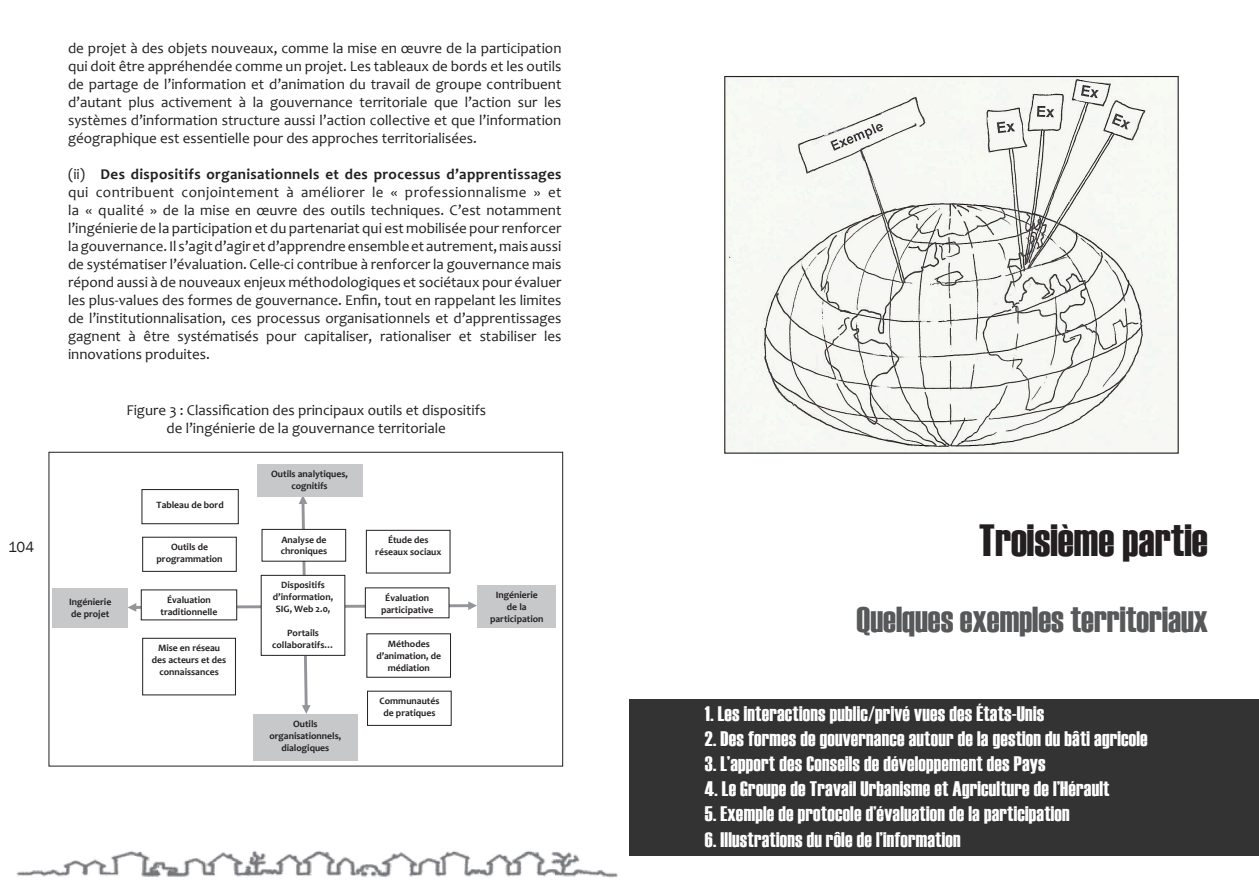
<style>
.page{position:relative;width:1259px;height:893px;background:#fff}
.page>*{position:absolute;margin:0;border:0;box-sizing:border-box;transform-origin:0 0}
.t1{font:45px "Haettenschweiler";color:#231f20}
.t2{font:36px "Haettenschweiler";color:#57585a}
.t3{font:21px "Haettenschweiler";letter-spacing:.01em;color:#fff}
.t4{font:15px/18px "Candara";color:#231f20;text-align:justify}
.t5{font:15px "Franklin Gothic";color:#231f20}
.t6{font:700 9.75px/11.9px "Candara";color:#231f20;text-align:center}
.s1{font-weight:700}
</style>
<div class="page">
<img style="left:16px;top:851px;width:602px;height:27px">
<div style="left:49px;top:452px;width:514px;height:314px;border:1px solid #231f20"></div>
<div style="left:257px;top:464px;width:105px;height:33px;background:#c7c8ca"></div>
<div style="left:253px;top:714px;width:105px;height:46px;background:#c7c8ca"></div>
<div style="left:52px;top:588px;width:76px;height:39px;background:#c7c8ca"></div>
<div style="left:477px;top:585px;width:79px;height:43px;background:#c7c8ca"></div>
<div style="left:367px;top:691px;width:84px;height:35px;border:1px solid #231f20"></div>
<svg style="left:128px;top:495px;width:349px;height:219px"></svg>
<div style="left:141px;top:590px;width:96px;height:30px;background:#fff"></div>
<div style="left:261px;top:575px;width:84px;height:80px;background:#fff"></div>
<div style="left:261px;top:575px;width:84px;height:81px;border:1px solid #231f20"></div>
<div style="left:365px;top:588px;width:84px;height:30px;background:#fff"></div>
<div style="left:143px;top:638px;width:92px;height:57px;background:#fff"></div>
<div style="left:142px;top:638px;width:94px;height:57px;border:1px solid #231f20"></div>
<div style="left:142px;top:490px;width:96px;height:34px;background:#fff"></div>
<div style="left:142px;top:489px;width:97px;height:35px;border:1px solid #231f20"></div>
<div style="left:629px;top:699px;width:630px;height:156px;background:#333"></div>
<img style="left:726px;top:78px;width:450px;height:374px">
<p class="t5" style="left:8px;top:537px;width:27px">104</p>
<p class="t4" style="left:68px;top:40px;width:495px">de projet à des objets nouveaux, comme la mise en œuvre de la participation qui doit être appréhendée comme un projet. Les tableaux de bords et les outils de partage de l’information et d’animation du travail de groupe contribuent d’autant plus activement à la gouvernance territoriale que l’action sur les systèmes d’information structure aussi l’action collective et que l’information géographique est essentielle pour des approches territorialisées.</p>
<p class="t4" style="left:68px;top:166px;width:495px">(ii) <span class="s1">Des dispositifs organisationnels et des processus d’apprentissages </span>qui contribuent conjointement à améliorer le « professionnalisme » et la « qualité » de la mise en œuvre des outils techniques. C’est notamment l’ingénierie de la participation et du partenariat qui est mobilisée pour renforcer la gouvernance. Il s’agit d’agir et d’apprendre ensemble et autrement, mais aussi de systématiser l’évaluation. Celle-ci contribue à renforcer la gouvernance mais répond aussi à de nouveaux enjeux méthodologiques et sociétaux pour évaluer les plus-values des formes de gouvernance. Enfin, tout en rappelant les limites de l’institutionnalisation, ces processus organisationnels et d’apprentissages gagnent à être systématisés pour capitaliser, rationaliser et stabiliser les innovations produites.</p>
<p class="t4" style="left:126px;top:402px;width:361px">Figure 3 : Classification des principaux outils et dispositifs</p>
<p class="t4" style="left:166px;top:420px;width:281px">de l’ingénierie de la gouvernance territoriale</p>
<p class="t6" style="left:271px;top:468px;width:78px">Outils analytiques, cognitifs</p>
<p class="t6" style="left:157px;top:499px;width:69px">Tableau de bord</p>
<p class="t6" style="left:375px;top:534px;width:68px">Étude des réseaux sociaux</p>
<p class="t6" style="left:156px;top:541px;width:68px">Outils de programmation</p>
<p class="t6" style="left:281px;top:533px;width:48px;text-align:left">Analyse de chroniques</p>
<p class="t6" style="left:161px;top:594px;width:58px">Évaluation traditionnelle</p>
<p class="t6" style="left:273px;top:579px;width:62px">Dispositifs d’information,<br>SIG, Web 2.0,</p>
<p class="t6" style="left:272px;top:627px;width:64px">Portails collaboratifs…</p>
<p class="t6" style="left:69px;top:596px;width:44px;text-align:left">Ingénierie de projet</p>
<p class="t6" style="left:490px;top:589px;width:55px">Ingénierie de la participation</p>
<p class="t6" style="left:381px;top:592px;width:54px">Évaluation participative</p>
<p class="t6" style="left:376px;top:638px;width:66px">Méthodes d’animation, de médiation</p>
<p class="t6" style="left:379px;top:695px;width:61px">Communautés de pratiques</p>
<p class="t6" style="left:152px;top:642px;width:76px">Mise en réseau des acteurs et des connaissances</p>
<p class="t6" style="left:269px;top:718px;width:73px">Outils organisationnels, dialogiques</p>
<p class="t1" style="left:979px;top:510px;width:230px">Troisième partie</p>
<p class="t2" style="left:856px;top:595px;width:353px">Quelques exemples territoriaux</p>
<p class="t3" style="left:705px;top:699px;width:341px">1. Les interactions public/privé vues des États-Unis</p>
<p class="t3" style="left:705px;top:724px;width:444px">2. Des formes de gouvernance autour de la gestion du bâti agricole</p>
<p class="t3" style="left:705px;top:749px;width:342px">3. L’apport des Conseils de développement des Pays</p>
<p class="t3" style="left:705px;top:775px;width:406px">4. Le Groupe de Travail Urbanisme et Agriculture de l’Hérault</p>
<p class="t3" style="left:705px;top:800px;width:366px">5. Exemple de protocole d’évaluation de la participation</p>
<p class="t3" style="left:705px;top:825px;width:257px">6. Illustrations du rôle de l’information</p>
</div>
